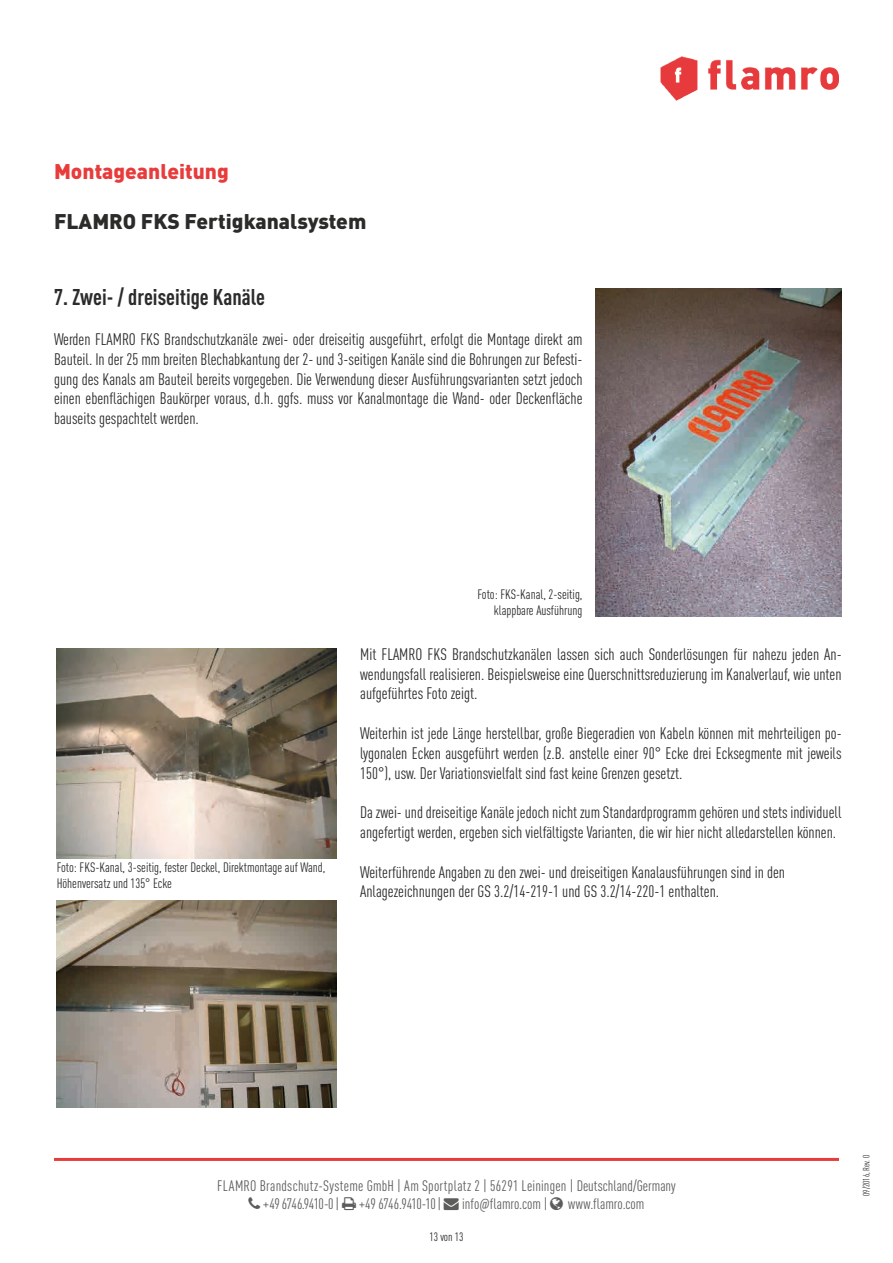
<style>
.page{position:relative;width:893px;height:1263px;background:#fff}
.page>*{position:absolute;margin:0;border:0;box-sizing:border-box;transform-origin:0 0}
.t1{font:700 condensed 22.5px "DIN Pro";color:#2b2b2a}
.t2{font:900 21px "DIN Pro";color:#2b2b2a}
.t3{font:900 21px "DIN Pro";color:#e73c3b}
.t4{font:condensed 16.5px/19.8px "DIN Pro";color:#2b2b2a;text-align:justify}
.t5{font:condensed 15px/18px "DIN Pro";letter-spacing:.01em;color:#5c5c5b}
.t6{font:condensed 15px "DIN Pro";letter-spacing:-.01em;color:#5c5c5b}
.t7{font:condensed 13.5px/16.2px "DIN Pro";color:#2b2b2a;text-align:right}
.t8{font:condensed 12px "DIN Pro";color:#2b2b2a}
.t9{font:condensed 9px "DIN Pro";color:#2b2b2a}
</style>
<div class="page">
<hr style="left:54px;top:1158px;width:785px;height:3px;background:#e73c3b">
<img style="left:660px;top:56px;width:179px;height:44px">
<img style="left:595px;top:288px;width:247px;height:329px">
<img style="left:57px;top:648px;width:280px;height:211px">
<img style="left:57px;top:900px;width:280px;height:208px">
<p class="t3" style="left:54px;top:153px;width:176px">Montageanleitung</p>
<p class="t2" style="left:54px;top:204px;width:314px">FLAMRO FKS Fertigkanalsystem</p>
<h1 class="t1" style="left:54px;top:281px;width:213px">7. Zwei- / dreiseitige Kanäle</h1>
<p class="t4" style="left:54px;top:328px;width:530px">Werden FLAMRO FKS Brandschutzkanäle zwei- oder dreiseitig ausgeführt, erfolgt die Montage direkt am Bauteil. In der 25 mm breiten Blechabkantung der 2- und 3-seitigen Kanäle sind die Bohrungen zur Befesti&shy;gung des Kanals am Bauteil bereits vorgegeben. Die Verwendung dieser Ausführungsvarianten setzt jedoch einen ebenflächigen Baukörper voraus, d.h. ggfs. muss vor Kanalmontage die Wand- oder Deckenfläche bauseits gespachtelt werden.</p>
<p class="t7" style="left:57px;top:858px;width:270px;text-align:left">Foto: FKS-Kanal, 3-seitig, fester Deckel, Direktmontage auf Wand,<br>Höhenversatz und 135° Ecke</p>
<p class="t7" style="left:477px;top:585px;width:107px">Foto: FKS-Kanal, 2-seitig, klappbare Ausführung</p>
<p class="t4" style="left:360px;top:643px;width:483px">Mit FLAMRO FKS Brandschutzkanälen lassen sich auch Sonderlösungen für nahezu jeden An&shy;wendungsfall realisieren. Beispielsweise eine Querschnittsreduzierung im Kanalverlauf, wie unten aufgeführtes Foto zeigt.</p>
<p class="t4" style="left:360px;top:722px;width:483px">Weiterhin ist jede Länge herstellbar, große Biegeradien von Kabeln können mit mehrteiligen po&shy;lygonalen Ecken ausgeführt werden (z.B. anstelle einer 90° Ecke drei Ecksegmente mit jeweils 150°), usw. Der Variationsvielfalt sind fast keine Grenzen gesetzt.</p>
<p class="t4" style="left:360px;top:801px;width:483px">Da zwei- und dreiseitige Kanäle jedoch nicht zum Standardprogramm gehören und stets individuell angefertigt werden, ergeben sich vielfältigste Varianten, die wir hier nicht alledarstellen können.</p>
<p class="t4" style="left:360px;top:861px;width:426px">Weiterführende Angaben zu den zwei- und dreiseitigen Kanalausführungen sind in den<br>Anlagezeichnungen der GS 3.2/14-219-1 und GS 3.2/14-220-1 enthalten.</p>
<p class="t5" style="left:263px;top:1176px;width:414px;text-indent:-46px">FLAMRO Brandschutz-Systeme GmbH | Am Sportplatz 2 | 56291 Leiningen | Deutschland/Germany +49 6746.9410-0 |</p>
<p class="t6" style="left:359px;top:1193px;width:190px">+49 6746.9410-10 | → info@flamro.com |</p>
<p class="t5" style="left:568px;top:1194px;width:78px">www.flamro.com</p>
<p class="t8" style="left:429px;top:1228px;width:36px">13 von 13</p>
<p class="t9" style="left:860px;top:1196px;width:43px;rotate:-90deg">09/2016, Rev. 0</p>
</div>
